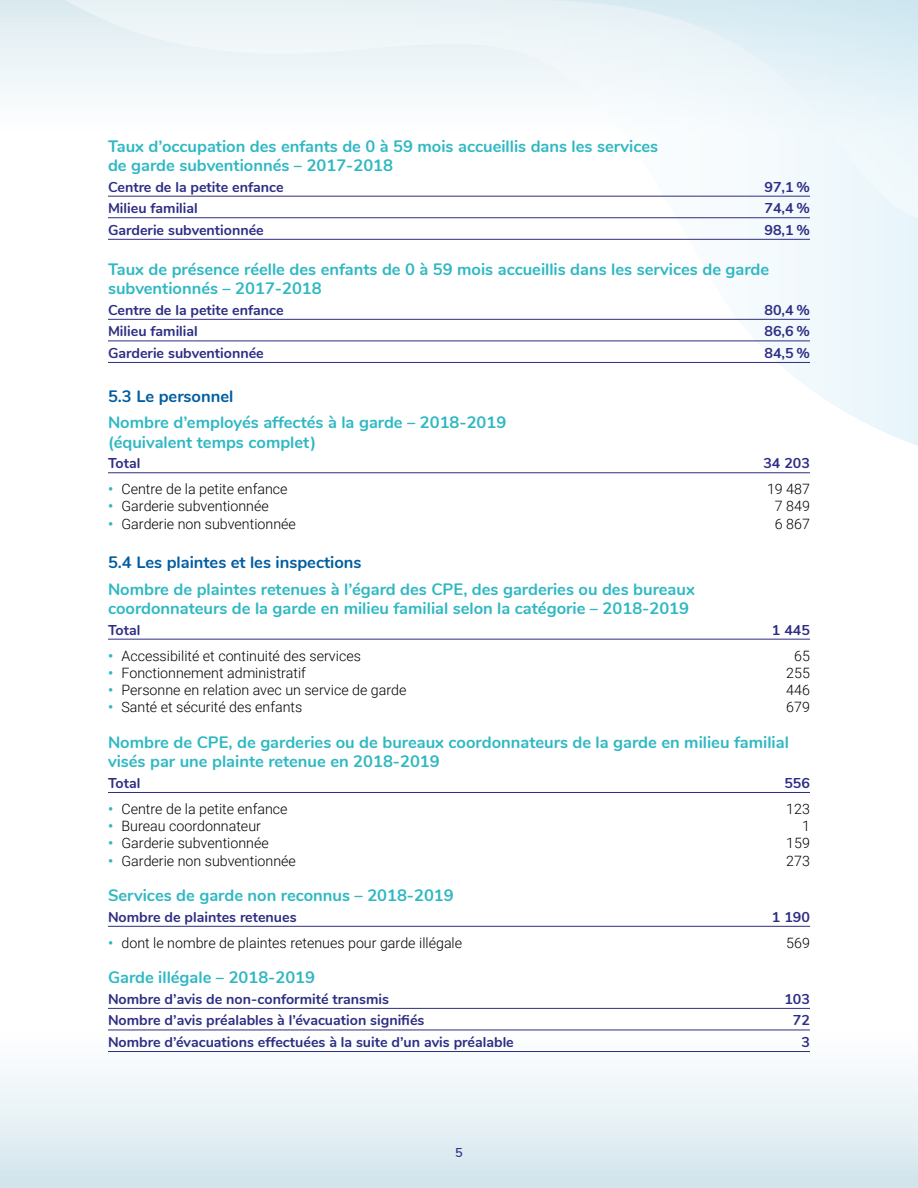
<style>
.page{position:relative;width:918px;height:1188px;background:#fff}
.page>*{position:absolute;margin:0;border:0;box-sizing:border-box;transform-origin:0 0}
.t1{font:700 16.5px/19.5px "Nunito";color:#2fb8c2}
.t2{font:700 16.5px "Nunito";color:#005da1}
.t3{font:300 14.25px "Roboto";color:#000}
.t4{font:700 14.25px "Nunito";color:#2d2e83}
.t5{font:600 12.75px "Nunito";color:#2d2e83}
.s1{font-weight:700;color:#2fb8c2}
</style>
<div class="page">
<div style="left:0;top:0;width:918px;height:135px;background:linear-gradient(to bottom,#dbeaf0,#fff)"></div>
<svg style="left:63px;top:0;width:855px;height:446px"></svg>
<svg style="left:458px;top:0;width:460px;height:219px"></svg>
<div style="left:0;top:1027px;width:918px;height:161px;background:linear-gradient(to bottom,#fdfcfe,#d4e7ed)"></div>
<hr style="left:108px;top:196px;width:702px;height:1px;background:#2d2e83">
<hr style="left:108px;top:217px;width:702px;height:1px;background:#2d2e83">
<hr style="left:108px;top:239px;width:702px;height:1px;background:#2d2e83">
<hr style="left:108px;top:319px;width:702px;height:1px;background:#2d2e83">
<hr style="left:108px;top:341px;width:702px;height:1px;background:#2d2e83">
<hr style="left:108px;top:362px;width:702px;height:1px;background:#2d2e83">
<hr style="left:108px;top:472px;width:702px;height:1px;background:#2d2e83">
<hr style="left:108px;top:639px;width:702px;height:1px;background:#2d2e83">
<hr style="left:108px;top:792px;width:702px;height:1px;background:#2d2e83">
<hr style="left:108px;top:926px;width:702px;height:1px;background:#2d2e83">
<hr style="left:108px;top:1008px;width:702px;height:1px;background:#2d2e83">
<hr style="left:108px;top:1030px;width:702px;height:1px;background:#2d2e83">
<hr style="left:108px;top:1051px;width:702px;height:1px;background:#2d2e83">
<h4 class="t1" style="left:108px;top:135px;width:552px">Taux d’occupation des enfants de 0 à 59 mois accueillis dans les services de garde subventionnés – 2017-2018</h4>
<p class="t4" style="left:108px;top:176px;width:177px">Centre de la petite enfance</p>
<p class="t4" style="left:764px;top:176px;width:47px">97,1 %</p>
<p class="t4" style="left:108px;top:198px;width:91px">Milieu familial</p>
<p class="t4" style="left:764px;top:198px;width:47px">74,4 %</p>
<p class="t4" style="left:108px;top:219px;width:157px">Garderie subventionnée</p>
<p class="t4" style="left:764px;top:219px;width:47px">98,1 %</p>
<h4 class="t1" style="left:108px;top:258px;width:663px">Taux de présence réelle des enfants de 0 à 59 mois accueillis dans les services de garde subventionnés – 2017-2018</h4>
<p class="t4" style="left:108px;top:299px;width:177px">Centre de la petite enfance</p>
<p class="t4" style="left:764px;top:299px;width:47px">80,4 %</p>
<p class="t4" style="left:108px;top:321px;width:91px">Milieu familial</p>
<p class="t4" style="left:764px;top:321px;width:47px">86,6 %</p>
<p class="t4" style="left:108px;top:343px;width:157px">Garderie subventionnée</p>
<p class="t4" style="left:764px;top:343px;width:47px">84,5 %</p>
<h3 class="t2" style="left:108px;top:384px;width:127px">5.3 Le personnel</h3>
<h4 class="t1" style="left:108px;top:412px;width:400px">Nombre d’employés affectés à la garde – 2018-2019 (équivalent temps complet)</h4>
<p class="t4" style="left:108px;top:453px;width:34px">Total</p>
<p class="t4" style="left:763px;top:453px;width:48px">34 203</p>
<p class="t3" style="left:108px;top:479px;width:181px"><span class="s1">•</span> Centre de la petite enfance</p>
<p class="t3" style="left:767px;top:479px;width:44px">19 487</p>
<p class="t3" style="left:108px;top:496px;width:162px"><span class="s1">•</span> Garderie subventionnée</p>
<p class="t3" style="left:775px;top:496px;width:37px">7 849</p>
<p class="t3" style="left:108px;top:514px;width:189px"><span class="s1">•</span> Garderie non subventionnée</p>
<p class="t3" style="left:775px;top:514px;width:37px">6 867</p>
<h3 class="t2" style="left:108px;top:551px;width:255px">5.4 Les plaintes et les inspections</h3>
<h4 class="t1" style="left:108px;top:578px;width:588px">Nombre de plaintes retenues à l’égard des CPE, des garderies ou des bureaux coordonnateurs de la garde en milieu familial selon la catégorie – 2018-2019</h4>
<p class="t4" style="left:108px;top:619px;width:34px">Total</p>
<p class="t4" style="left:772px;top:619px;width:40px">1 445</p>
<p class="t3" style="left:108px;top:645px;width:254px"><span class="s1">•</span> Accessibilité et continuité des services</p>
<p class="t3" style="left:794px;top:645px;width:17px">65</p>
<p class="t3" style="left:108px;top:663px;width:199px"><span class="s1">•</span> Fonctionnement administratif</p>
<p class="t3" style="left:786px;top:663px;width:25px">255</p>
<p class="t3" style="left:108px;top:680px;width:300px"><span class="s1">•</span> Personne en relation avec un service de garde</p>
<p class="t3" style="left:786px;top:680px;width:25px">446</p>
<p class="t3" style="left:108px;top:697px;width:196px"><span class="s1">•</span> Santé et sécurité des enfants</p>
<p class="t3" style="left:786px;top:697px;width:25px">679</p>
<h4 class="t1" style="left:108px;top:732px;width:682px">Nombre de CPE, de garderies ou de bureaux coordonnateurs de la garde en milieu familial visés par une plainte retenue en 2018-2019</h4>
<p class="t4" style="left:108px;top:773px;width:34px">Total</p>
<p class="t4" style="left:784px;top:773px;width:27px">556</p>
<p class="t3" style="left:108px;top:799px;width:181px"><span class="s1">•</span> Centre de la petite enfance</p>
<p class="t3" style="left:786px;top:799px;width:25px">123</p>
<p class="t3" style="left:108px;top:816px;width:154px"><span class="s1">•</span> Bureau coordonnateur</p>
<p class="t3" style="left:802px;top:816px;width:9px">1</p>
<p class="t3" style="left:108px;top:833px;width:162px"><span class="s1">•</span> Garderie subventionnée</p>
<p class="t3" style="left:786px;top:833px;width:25px">159</p>
<p class="t3" style="left:108px;top:851px;width:189px"><span class="s1">•</span> Garderie non subventionnée</p>
<p class="t3" style="left:786px;top:851px;width:25px">273</p>
<h4 class="t1" style="left:108px;top:885px;width:347px">Services de garde non reconnus – 2018-2019</h4>
<p class="t4" style="left:108px;top:906px;width:190px">Nombre de plaintes retenues</p>
<p class="t4" style="left:772px;top:906px;width:40px">1 190</p>
<p class="t3" style="left:108px;top:933px;width:356px"><span class="s1">•</span> dont le nombre de plaintes retenues pour garde illégale</p>
<p class="t3" style="left:786px;top:933px;width:25px">569</p>
<h4 class="t1" style="left:108px;top:967px;width:209px">Garde illégale – 2018-2019</h4>
<p class="t4" style="left:108px;top:988px;width:283px">Nombre d’avis de non-conformité transmis</p>
<p class="t4" style="left:784px;top:988px;width:27px">103</p>
<p class="t4" style="left:108px;top:1010px;width:318px">Nombre d’avis préalables à l’évacuation signifiés</p>
<p class="t4" style="left:793px;top:1010px;width:19px">72</p>
<p class="t4" style="left:108px;top:1032px;width:407px">Nombre d’évacuations effectuées à la suite d’un avis préalable</p>
<p class="t4" style="left:801px;top:1032px;width:10px">3</p>
<p class="t5" style="left:455px;top:1143px;width:9px">5</p>
</div>
